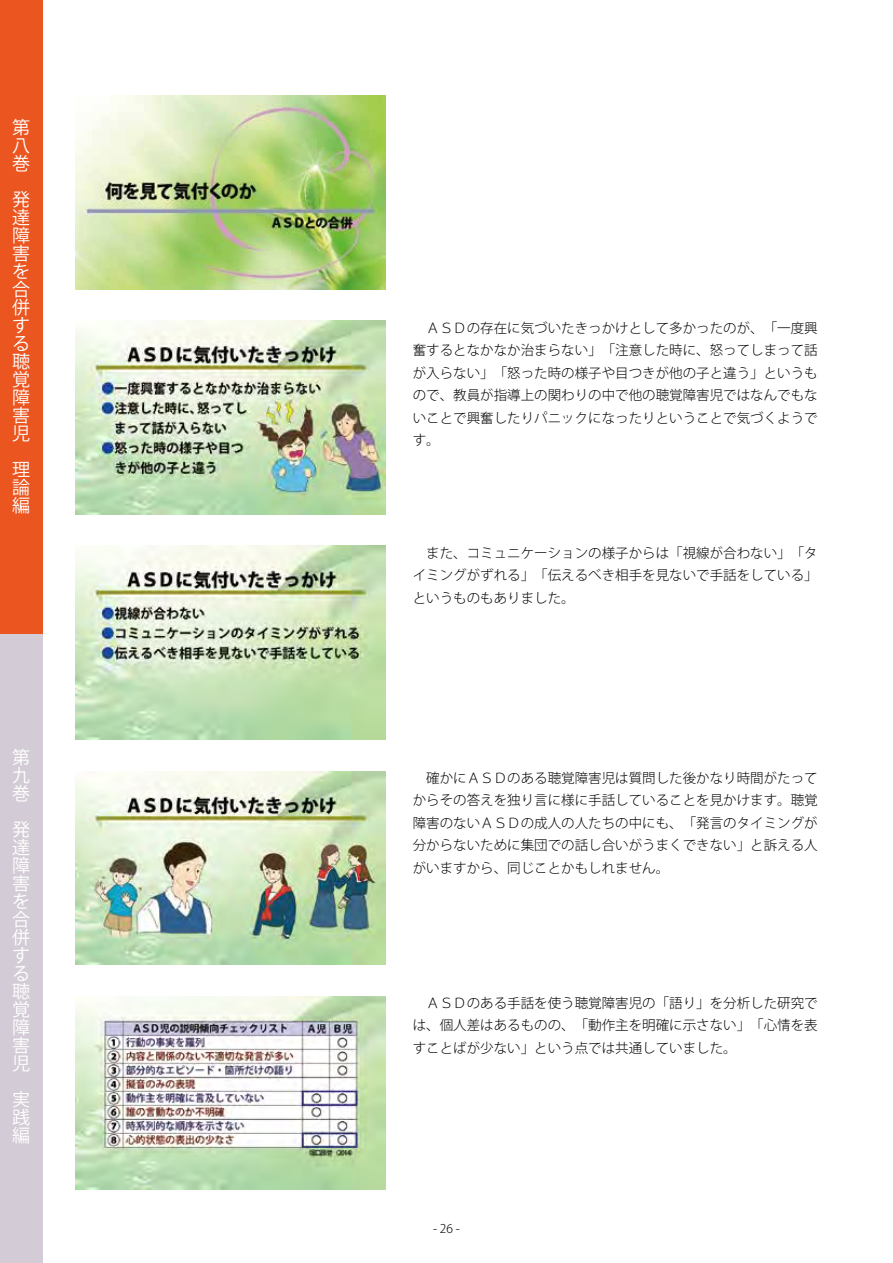
<style>
.page{position:relative;width:893px;height:1263px;background:#fff}
.page>*{position:absolute;margin:0;border:0;box-sizing:border-box;transform-origin:0 0}
.t1{font:18px/18px "Koz Go Pr 6 N";color:#fff;text-align:justify}
.t2{font:300 13.5px/22.5px "Koz Go Pr 6 N";color:#000;text-align:justify}
.t3{font:300 12px "Koz Go Pr 6 N";color:#000}
</style>
<div class="page">
<div style="left:0;top:629px;width:43px;height:634px;background:#d3ccd6"></div>
<div style="left:0;top:0;width:43px;height:634px;background:#ea5520"></div>
<img style="left:75px;top:96px;width:311px;height:193px">
<img style="left:75px;top:321px;width:311px;height:193px">
<img style="left:75px;top:546px;width:311px;height:193px">
<img style="left:75px;top:771px;width:311px;height:193px">
<img style="left:75px;top:996px;width:311px;height:193px">
<h1 class="t1" style="left:12px;top:118px;width:19px">第八巻</h1>
<h1 class="t1" style="left:12px;top:190px;width:19px">発達障害を合併する聴覚障害児</h1>
<h1 class="t1" style="left:12px;top:460px;width:19px">理論編</h1>
<h1 class="t1" style="left:12px;top:748px;width:19px">第九巻</h1>
<h1 class="t1" style="left:12px;top:820px;width:19px">発達障害を合併する聴覚障害児</h1>
<h1 class="t1" style="left:12px;top:1090px;width:19px">実践編</h1>
<p class="t2" style="left:413px;top:317px;width:407px">　ＡＳＤの存在に気づいたきっかけとして多かったのが、「一度興奮するとなかなか治まらない」「注意した時に、怒ってしまって話が入らない」「怒った時の様子や目つきが他の子と違う」というもので、教員が指導上の関わりの中で他の聴覚障害児ではなんでもないことで興奮したりパニックになったりということで気づくようです。</p>
<p class="t2" style="left:413px;top:542px;width:407px">　また、コミュニケーションの様子からは「視線が合わない」「タイミングがずれる」「伝えるべき相手を見ないで手話をしている」というものもありました。</p>
<p class="t2" style="left:413px;top:767px;width:407px">　確かにＡＳＤのある聴覚障害児は質問した後かなり時間がたってからその答えを独り言に様に手話していることを見かけます。聴覚障害のないＡＳＤの成人の人たちの中にも、「発言のタイミングが分からないために集団での話し合いがうまくできない」と訴える人がいますから、同じことかもしれません。</p>
<p class="t2" style="left:413px;top:992px;width:407px">　ＡＳＤのある手話を使う聴覚障害児の「語り」を分析した研究では、個人差はあるものの、「動作主を明確に示さない」「心情を表すことばが少ない」という点では共通していました。</p>
<p class="t3" style="left:433px;top:1221px;width:28px">- 26 -</p>
</div>
